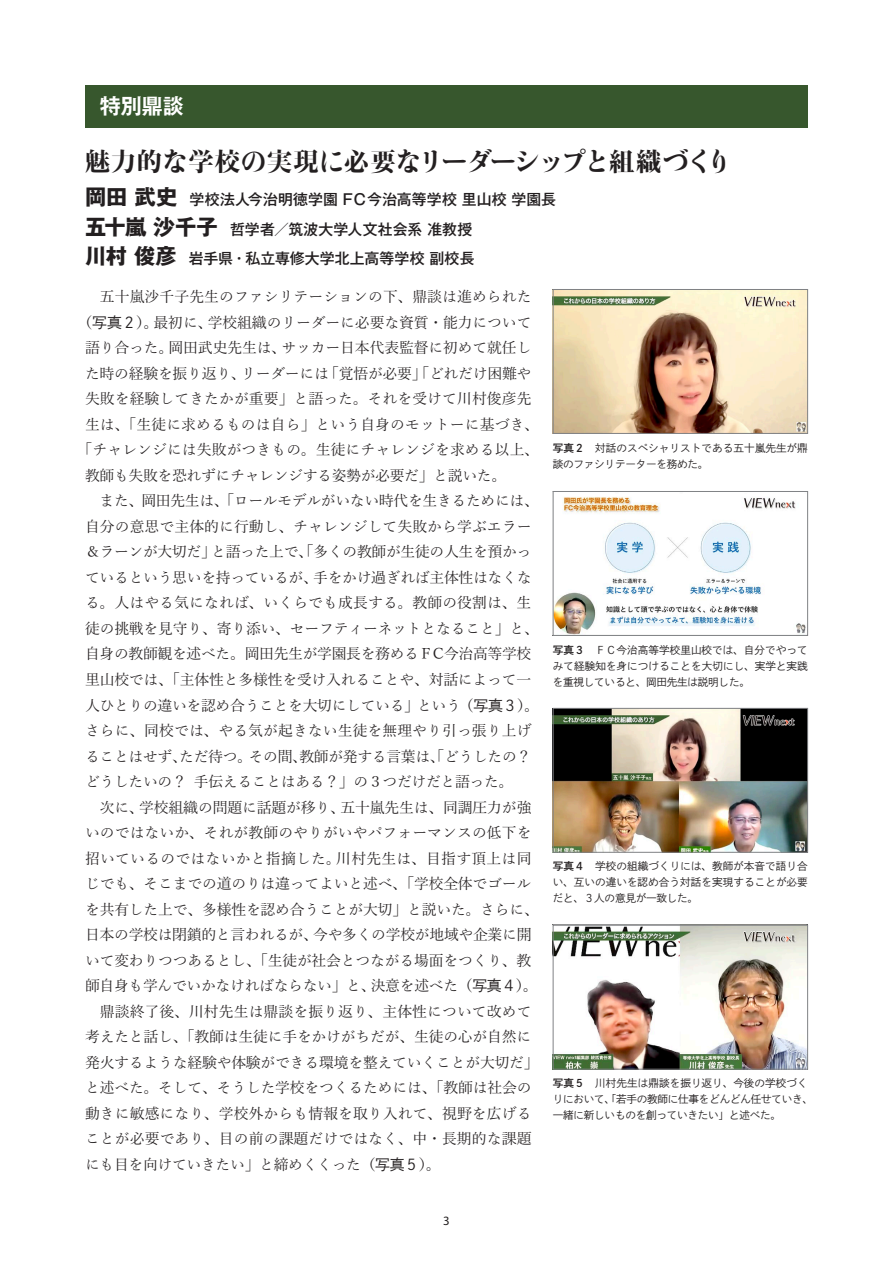
<style>
.page{position:relative;width:893px;height:1263px;background:#fff}
.page>*{position:absolute;margin:0;border:0;box-sizing:border-box;transform-origin:0 0}
.t1{font:800 25.5px "Kocho Std";letter-spacing:-.01em;color:#231f20}
.t2{font:700 21.3px "Gothic MB101 Pr 6 N";letter-spacing:.01em;color:#231f20}
.t3{font:700 21.3px "Gothic MB101 Pr 6 N De";color:#fff}
.t4{font:14.85px/25.5px "Yu Min Pr 6 N";letter-spacing:-.015em;color:#231f20;text-align:right}
.t5{font:14.85px "Yu Min Pr 6 N";letter-spacing:.005em;color:#231f20}
.t6{font:500 14.85px "Gothic MB101 Pr 6 N";letter-spacing:.01em;color:#231f20}
.t7{font:14.85px "Yu Min Pr 6 N";letter-spacing:.015em;color:#231f20}
.t8{font:12.75px "Myriad Pro";color:#231f20}
.t9{font:10.65px/15.9px "Shuei Go Kin Std L";color:#231f20;text-align:justify}
.t10{font:10.65px/15.9px "Shuei Go Kin Std L";letter-spacing:-.025em;color:#231f20}
.s1{font-family:"Shuei Go Kin Std L"}
.s2{font-family:"Shuei Go Kin Std B"}
</style>
<div class="page">
<div style="left:85px;top:85px;width:723px;height:43px;background:#37572d"></div>
<img style="left:555px;top:710px;width:251px;height:141px">
<div style="left:553px;top:708px;width:255px;height:145px;border:1px solid #808285"></div>
<img style="left:555px;top:291px;width:251px;height:141px">
<div style="left:553px;top:289px;width:255px;height:145px;border:1px solid #808285"></div>
<img style="left:555px;top:497px;width:251px;height:137px">
<div style="left:553px;top:491px;width:255px;height:145px;border:1px solid #808285"></div>
<img style="left:555px;top:927px;width:251px;height:140px">
<div style="left:553px;top:925px;width:255px;height:144px;border:1px solid #808285"></div>
<p class="t3" style="left:100px;top:89px;width:86px">特別鼎談</p>
<p class="t1" style="left:85px;top:141px;width:649px">魅力的な学校の実現に必要なリーダーシップと組織づくり</p>
<p class="t6" style="left:189px;top:187px;width:368px">学校法人今治明徳学園 FC今治高等学校里山校学園長</p>
<p class="t2" style="left:85px;top:179px;width:94px">岡田武史</p>
<p class="t2" style="left:85px;top:209px;width:134px">五十嵐沙千子</p>
<p class="t6" style="left:189px;top:246px;width:287px">岩手県・私立専修大学北上高等学校副校長</p>
<p class="t6" style="left:230px;top:217px;width:244px">哲学者／筑波大学人文社会系准教授</p>
<p class="t2" style="left:85px;top:238px;width:93px">川村俊彦</p>
<p class="t4" style="left:85px;top:283px;width:448px">　五十嵐沙千子先生のファシリテーションの下、鼎談は進められた学校組織のリーダーに必要な資質・能力について</p>
<p class="t4" style="left:78px;top:308px;width:82px">（<span class="s1">写真２</span>）。</p>
<p class="t4" style="left:154px;top:308px;width:60px">最初に、</p>
<p class="t4" style="left:281px;top:334px;width:252px">サッカー日本代表監督に初めて就任し</p>
<p class="t4" style="left:85px;top:334px;width:90px">語り合った。</p>
<p class="t4" style="left:169px;top:334px;width:119px">岡田武史先生は、</p>
<p class="t4" style="left:324px;top:359px;width:209px">「覚悟が必要」「どれだけ困難や</p>
<p class="t4" style="left:85px;top:359px;width:162px">た時の経験を振り返り、</p>
<p class="t4" style="left:85px;top:385px;width:448px">失敗を経験してきたかが重要」と語った。それを受けて川村俊彦先</p>
<p class="t5" style="left:85px;top:411px;width:455px">生は、「生徒に求めるものは自ら」という自身のモットーに基づき、</p>
<p class="t4" style="left:78px;top:436px;width:463px">「チャレンジには失敗がつきもの。生徒にチャレンジを求める以上、</p>
<p class="t4" style="left:85px;top:461px;width:423px">教師も失敗を恐れずにチャレンジする姿勢が必要だ」と説いた。</p>
<p class="t4" style="left:85px;top:487px;width:455px">　また、岡田先生は、「ロールモデルがいない時代を生きるためには、</p>
<p class="t4" style="left:85px;top:512px;width:448px">自分の意思で主体的に行動し、チャレンジして失敗から学ぶエラー</p>
<p class="t4" style="left:211px;top:538px;width:322px">と語った上で、「多くの教師が生徒の人生を預かっ</p>
<p class="t4" style="left:241px;top:359px;width:89px">リーダーには</p>
<p class="t4" style="left:85px;top:538px;width:132px">＆ラーンが大切だ」</p>
<p class="t4" style="left:313px;top:563px;width:220px">手をかけ過ぎれば主体性はなくな</p>
<p class="t4" style="left:85px;top:563px;width:234px">ているという思いを持っているが、</p>
<p class="t5" style="left:85px;top:589px;width:448px">る。人はやる気になれば、いくらでも成長する。教師の役割は、生</p>
<p class="t4" style="left:85px;top:614px;width:455px">徒の挑戦を見守り、寄り添い、セーフティーネットとなること」と、</p>
<p class="t4" style="left:85px;top:640px;width:448px">自身の教師観を述べた。岡田先生が学園長を務めるＦＣ今治高等学校</p>
<p class="t4" style="left:85px;top:665px;width:448px">里山校では、「主体性と多様性を受け入れることや、対話によって一</p>
<p class="t4" style="left:85px;top:691px;width:455px">人ひとりの違いを認め合うことを大切にしている」という（<span class="s1">写真３</span>。(</p>
<p class="t4" style="left:85px;top:716px;width:448px">さらに、同校では、やる気が起きない生徒を無理やり引っ張り上げ</p>
<p class="t4" style="left:299px;top:742px;width:234px">教師が発する言葉は、「どうしたの?</p>
<p class="t4" style="left:85px;top:742px;width:103px">ることはせず、</p>
<p class="t4" style="left:179px;top:742px;width:74px">ただ待つ。</p>
<p class="t4" style="left:249px;top:742px;width:60px">その間、</p>
<p class="t4" style="left:85px;top:767px;width:103px">どうしたいの？</p>
<p class="t4" style="left:194px;top:767px;width:321px">手伝えることはある？」の３つだけだと語った。</p>
<p class="t4" style="left:139px;top:793px;width:207px">学校組織の問題に話題が移り、</p>
<p class="t4" style="left:340px;top:793px;width:193px">五十嵐先生は、同調圧力が強</p>
<p class="t4" style="left:85px;top:793px;width:60px">　次に、</p>
<p class="t4" style="left:85px;top:818px;width:448px">いのではないか、それが教師のやりがいやパフォーマンスの低下を</p>
<p class="t7" style="left:336px;top:844px;width:197px">川村先生は、目指す頂上は同</p>
<p class="t7" style="left:85px;top:844px;width:257px">招いているのではないかと指摘した。</p>
<p class="t4" style="left:85px;top:869px;width:448px">じでも、そこまでの道のりは違ってよいと述べ、「学校全体でゴール</p>
<p class="t4" style="left:85px;top:895px;width:455px">を共有した上で、多様性を認め合うことが大切」と説いた。さらに、</p>
<p class="t4" style="left:313px;top:920px;width:220px">今や多くの学校が地域や企業に開</p>
<p class="t4" style="left:85px;top:920px;width:234px">日本の学校は閉鎖的と言われるが、</p>
<p class="t4" style="left:85px;top:946px;width:448px">いて変わりつつあるとし、「生徒が社会とつながる場面をつくり、教</p>
<p class="t4" style="left:371px;top:971px;width:169px">決意を述べた（<span class="s1">写真４</span>。(</p>
<p class="t4" style="left:85px;top:971px;width:292px">師自身も学んでいかなければならない」と、</p>
<p class="t4" style="left:85px;top:997px;width:455px;text-align:left">　鼎談終了後、川村先生は鼎談を振り返り、主体性について改めて考えたと話し、「教師は生徒に手をかけがちだが、生徒の心が自然に発火するような経験や体験ができる環境を整えていくことが大切だ「と述べた。そして、そうした学校をつくるためには、「教師は社会の動きに敏感になり、学校外からも情報を取り入れて、視野を広げることが必要であり、目の前の課題だけではなく、中・長期的な課題にも目を向けていきたい」と締めくくった（<span class="s1">写真５</span>。(</p>
<p class="t8" style="left:443px;top:1212px;width:8px">3</p>
<p class="t9" style="left:553px;top:440px;width:257px"><span class="s2">写真２</span>　対話のスペシャリストである五十嵐先生が鼎談のファシリテーターを務めた。</p>
<p class="t9" style="left:553px;top:641px;width:257px"><span class="s2">写真３</span>　ＦＣ今治高等学校里山校では、自分でやってみて経験知を身につけることを大切にし、実学と実践を重視していると、岡田先生は説明した。</p>
<p class="t9" style="left:553px;top:858px;width:257px"><span class="s2">写真４</span>　学校の組織づくりには、教師が本音で語り合い、互いの違いを認め合う対話を実現することが必要だと、３人の意見が一致した。</p>
<p class="t10" style="left:553px;top:1075px;width:262px"><span class="s2">写真５　</span>川村先生は鼎談を振り返り、今後の学校づくりにおいて、「若手の教師に仕事をどんどん任せていき、一緒に新しいものを創っていきたい」と述べた。</p>
</div>
